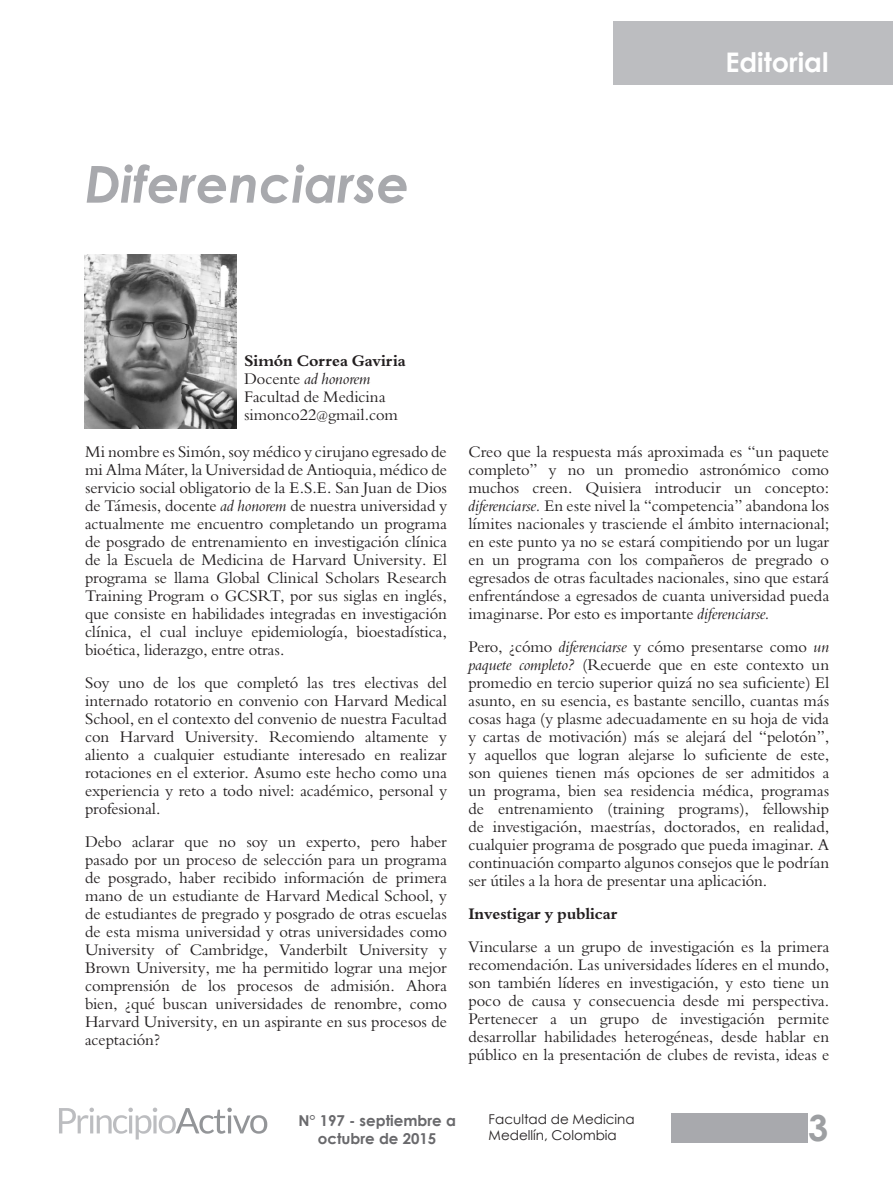
<style>
.page{position:relative;width:893px;height:1191px;background:#fff}
.page>*{position:absolute;margin:0;border:0;box-sizing:border-box;transform-origin:0 0}
.t1{font:italic 700 51px "Century Gothic";color:#a8a9ad}
.t2{font:700 36px "Century Gothic";color:#9d9fa2}
.t3{font:700 27px "Century Gothic";color:#fff}
.t4{font:15.75px/18px "Bergamo Std";color:#231f20;text-align:justify}
.t5{font:700 15.75px "Bergamo Std";color:#231f20}
.t6{font:700 15px/18px "Century Gothic";color:#69696c;text-align:center}
.t7{font:13.5px/16.2px "Century Gothic";color:#231f20}
.s1{font-weight:700}
.s2{font-style:italic}
</style>
<div class="page">
<svg style="left:59px;top:1107px;width:208px;height:32px"></svg>
<div style="left:671px;top:1113px;width:137px;height:30px;background:#a8a9ad"></div>
<div style="left:614px;top:21px;width:279px;height:63px;background:#bcbdc0"></div>
<img style="left:85px;top:254px;width:151px;height:175px">
<h1 class="t1" style="left:85px;top:145px;width:326px">Diferenciarse</h1>
<h3 class="t3" style="left:725px;top:42px;width:105px">Editorial</h3>
<p class="t4" style="left:244px;top:351px;width:163px;text-align:left"><span class="s1">Simón Correa Gaviria<br></span>Docente <span class="s2">ad honorem<br></span>Facultad de Medicina simonco22@gmail.com</p>
<p class="t4" style="left:85px;top:443px;width:363px">Mi nombre es Simón, soy médico y cirujano egresado de mi Alma Máter, la Universidad de Antioquia, médico de servicio social obligatorio de la E.S.E. San Juan de Dios de Támesis, docente <span class="s2">ad honorem</span> de nuestra universidad y actualmente me encuentro completando un programa de posgrado de entrenamiento en investigación clínica de la Escuela de Medicina de Harvard University. El programa se llama Global Clinical Scholars Research Training Program o GCSRT, por sus siglas en inglés, que consiste en habilidades integradas en investigación clínica, el cual incluye epidemiología, bioestadística, bioética, liderazgo, entre otras.</p>
<p class="t4" style="left:85px;top:674px;width:363px">Soy uno de los que completó las tres electivas del internado rotatorio en convenio con Harvard Medical School, en el contexto del convenio de nuestra Facultad con Harvard University. Recomiendo altamente y aliento a cualquier estudiante interesado en realizar rotaciones en el exterior. Asumo este hecho como una experiencia y reto a todo nivel: académico, personal y profesional.</p>
<p class="t4" style="left:85px;top:833px;width:363px">Debo aclarar que no soy un experto, pero haber pasado por un proceso de selección para un programa de posgrado, haber recibido información de primera mano de un estudiante de Harvard Medical School, y de estudiantes de pregrado y posgrado de otras escuelas de esta misma universidad y otras universidades como University of Cambridge, Vanderbilt University y Brown University, me ha permitido lograr una mejor comprensión de los procesos de admisión. Ahora bien, ¿qué buscan universidades de renombre, como Harvard University, en un aspirante en sus procesos de aceptación?</p>
<p class="t4" style="left:468px;top:443px;width:362px">Creo que la respuesta más aproximada es “un paquete completo” y no un promedio astronómico como muchos creen. Quisiera introducir un concepto: <span class="s2">diferenciarse.</span> En este nivel la “competencia” abandona los límites nacionales y trasciende el ámbito internacional; en este punto ya no se estará compitiendo por un lugar en un programa con los compañeros de pregrado o egresados de otras facultades nacionales, sino que estará enfrentándose a egresados de cuanta universidad pueda imaginarse. Por esto es importante <span class="s2">diferenciarse.</span></p>
<p class="t4" style="left:468px;top:638px;width:362px">Pero, ¿cómo <span class="s2">diferenciarse</span> y cómo presentarse como <span class="s2">un paquete completo?</span> (Recuerde que en este contexto un promedio en tercio superior quizá no sea suficiente) El asunto, en su esencia, es bastante sencillo, cuantas más cosas haga (y plasme adecuadamente en su hoja de vida y cartas de motivación) más se alejará del “pelotón”, y aquellos que logran alejarse lo suficiente de este, son quienes tienen más opciones de ser admitidos a un programa, bien sea residencia médica, programas de entrenamiento (training programs), fellowship de investigación, maestrías, doctorados, en realidad, cualquier programa de posgrado que pueda imaginar. A continuación comparto algunos consejos que le podrían ser útiles a la hora de presentar una aplicación.</p>
<p class="t5" style="left:468px;top:904px;width:150px">Investigar y publicar</p>
<p class="t4" style="left:468px;top:938px;width:362px">Vincularse a un grupo de investigación es la primera recomendación. Las universidades líderes en el mundo, son también líderes en investigación, y esto tiene un poco de causa y consecuencia desde mi perspectiva.<br>Pertenecer a un grupo de investigación permite desarrollar habilidades heterogéneas, desde hablar en público en la presentación de clubes de revista, ideas e</p>
<p class="t7" style="left:489px;top:1111px;width:147px">Facultad de Medicina<br>Medellín, Colombia</p>
<p class="t6" style="left:298px;top:1111px;width:159px">N° 197 - septiembre a octubre de 2015</p>
<h2 class="t2" style="left:808px;top:1100px;width:22px">3</h2>
</div>
